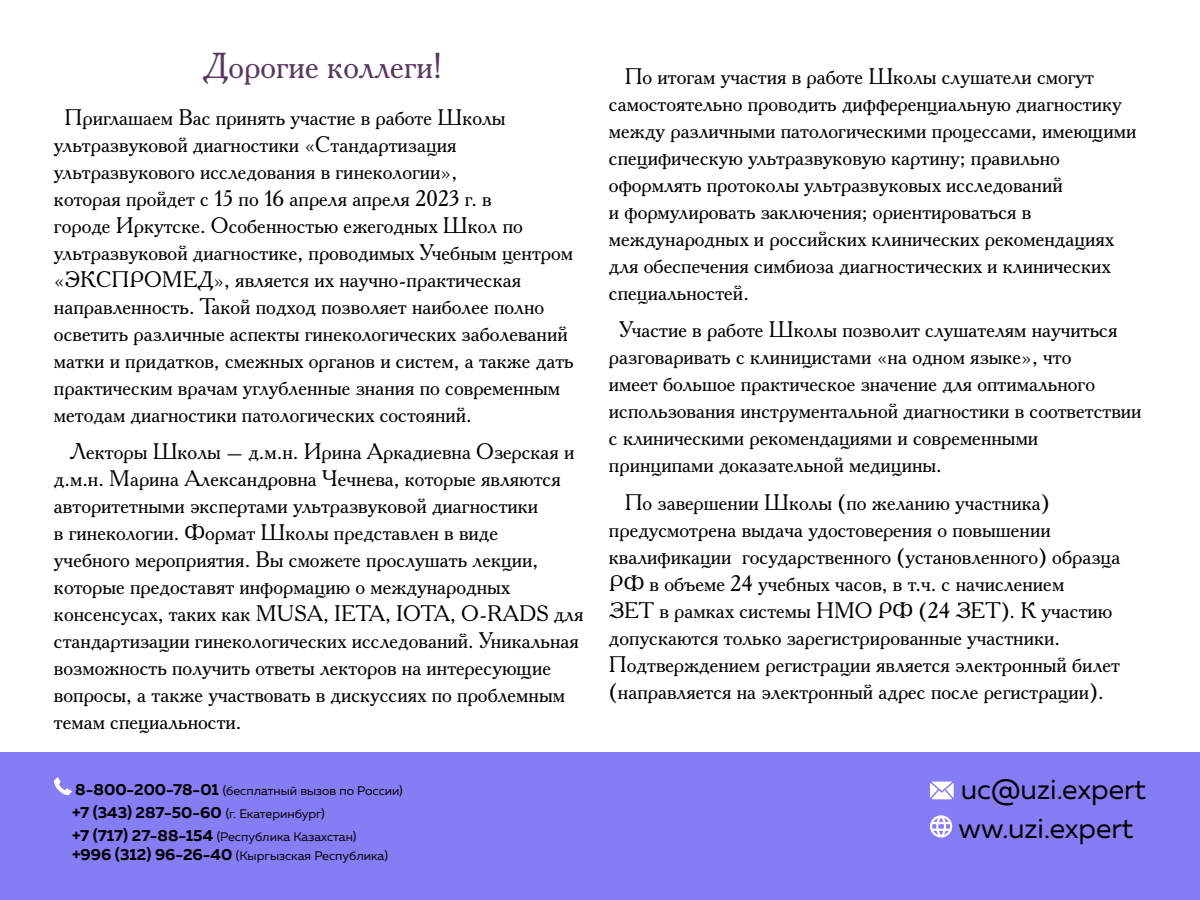
<style>
.page{position:relative;width:1200px;height:900px;background:#fff}
.page>*{position:absolute;margin:0;border:0;box-sizing:border-box;transform-origin:0 0}
.t1{font:36px "Academy C";color:#583a60}
.t2{font:28.2px/38.2px "Muller";color:#000}
.t3{font:22.5px/27px "Academy C";color:#000}
.t4{font:700 16.05px "Muller";color:#000}
.t5{font:12.45px/19.2px "Muller";color:#000}
.s1{font-weight:700;font-size:16.05px}
.s2{font-weight:400;font-size:12.45px}
</style>
<div class="page">
<div style="left:0;top:753px;width:1200px;height:147px;background:#867cf3"></div>
<svg style="left:54px;top:777px;width:18px;height:18px"></svg>
<svg style="left:930px;top:782px;width:24px;height:17px"></svg>
<svg style="left:930px;top:815px;width:22px;height:23px"></svg>
<h1 class="t1" style="left:203px;top:43px;width:241px">Дорогие коллеги!</h1>
<p class="t3" style="left:54px;top:103px;width:521px;text-indent:11px">Приглашаем Вас принять участие в работе Школы ультразвуковой диагностики «Стандартизация ультразвукового исследования в гинекологии»,<br>которая пройдет с 15 по 16 апреля апреля 2023 г. в<br>городе Иркутске. Особенностью ежегодных Школ по ультразвуковой диагностике, проводимых Учебным центром «ЭКСПРОМЕД», является их научно-практическая направленность. Такой подход позволяет наиболее полно осветить различные аспекты гинекологических заболеваний матки и придатков, смежных органов и систем, а также дать практическим врачам углубленные знания по современным методам диагностики патологических состояний.</p>
<p class="t3" style="left:54px;top:438px;width:531px;text-indent:16px">Лекторы Школы – д.м.н. Ирина Аркадиевна Озерская и д.м.н. Марина Александровна Чечнева, которые являются авторитетными экспертами ультразвуковой диагностики<br>в гинекологии. Формат Школы представлен в виде<br>учебного мероприятия. Вы сможете прослушать лекции, которые предоставят информацию о международных консенсусах, таких как MUSA, IETA, IOTA, O-RADS для стандартизации гинекологических исследований. Уникальная возможность получить ответы лекторов на интересующие вопросы, а также участвовать в дискуссиях по проблемным темам специальности.</p>
<p class="t5" style="left:75px;top:781px;width:329px"><span class="s1">8-800-200-78-01</span> (бесплатный вызов по России)</p>
<p class="t4" style="left:72px;top:802px;width:254px">+7 (343) 287-50-60 <span class="s2">(г. Екатеринбург)</span></p>
<p class="t5" style="left:72px;top:827px;width:318px"><span class="s1">+7 (717) 27-88-154</span> (Республика Казахстан) <span class="s1">+996 (312) 96-26-40</span> (Кыргызская Республика)</p>
<p class="t3" style="left:609px;top:62px;width:529px;text-indent:16px">По итогам участия в работе Школы слушатели смогут самостоятельно проводить дифференциальную диагностику между различными патологическими процессами, имеющими специфическую ультразвуковую картину; правильно оформлять протоколы ультразвуковых исследований<br>и формулировать заключения; ориентироваться в международных и российских клинических рекомендациях для обеспечения симбиоза диагностических и клинических специальностей.</p>
<p class="t3" style="left:609px;top:316px;width:534px;text-indent:11px">Участие в работе Школы позволит слушателям научиться разговаривать с клиницистами «на одном языке», что<br>имеет большое практическое значение для оптимального использования инструментальной диагностики в соответствии с клиническими рекомендациями и современными принципами доказательной медицины.</p>
<p class="t3" style="left:609px;top:488px;width:513px;text-indent:16px">По завершении Школы (по желанию участника) предусмотрена выдача удостоверения о повышении квалификации государственного (установленного) образца РФ в объеме 24 учебных часов, в т.ч. с начислением<br>ЗЕТ в рамках системы НМО РФ (24 ЗЕТ). К участию допускаются только зарегистрированные участники.<br>Подтверждением регистрации является электронный билет (направляется на электронный адрес после регистрации).</p>
<p class="t2" style="left:959px;top:770px;width:189px">uc@uzi.expert ww.uzi.expert</p>
</div>
